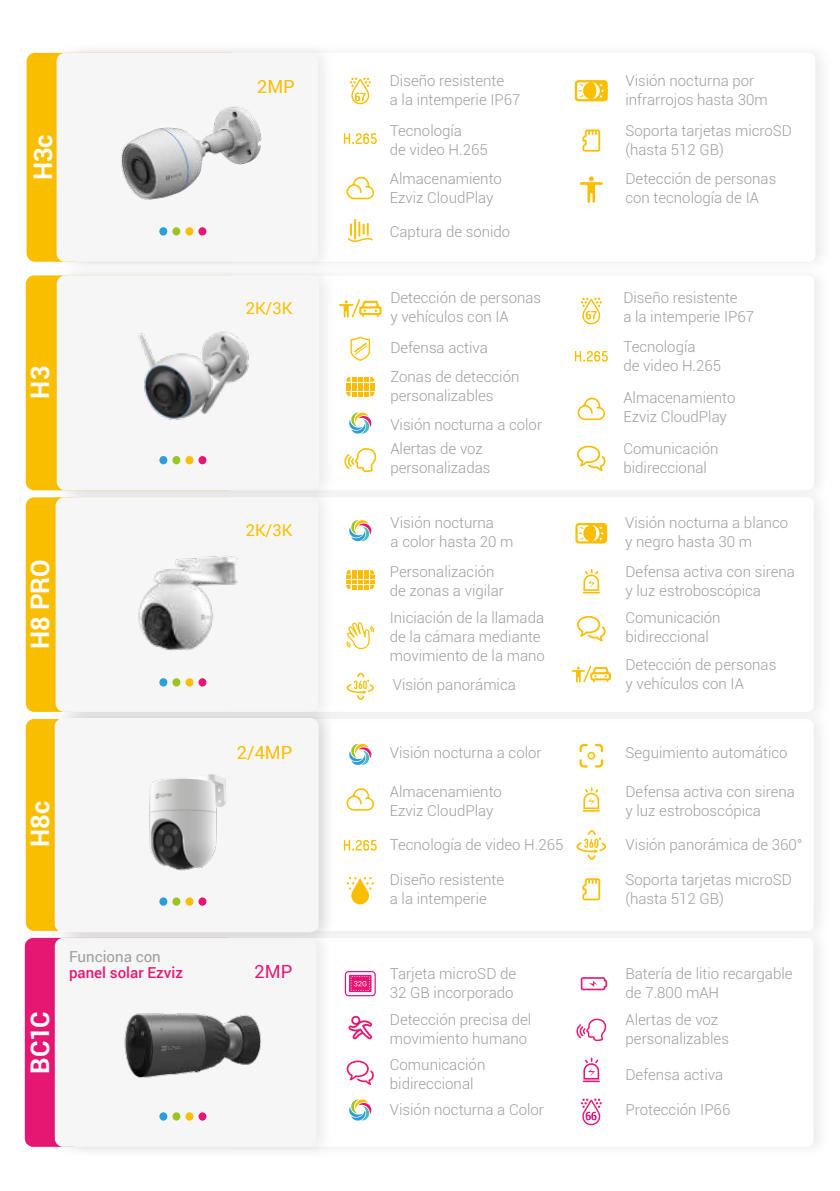
<style>
.page{position:relative;width:840px;height:1191px;background:#fff}
.page>*{position:absolute;margin:0;border:0;box-sizing:border-box;transform-origin:0 0}
.t1{font:700 25.6px "Roboto";color:#fff}
.t2{font:18.2px "Roboto";color:#fabe00}
.t3{font:18.2px "Roboto";color:#e61773}
.t4{font:16.4px "Roboto";color:#fabe00}
.t5{font:300 15px/19px "Roboto";color:#9d9d9c}
.t6{font:500 15px "Roboto";color:#e61773}
.t7{font:15px "Roboto";color:#9d9d9c}
</style>
<div class="page">
<div style="left:26px;top:719px;width:210px;height:212px;background:#fabe00;border-radius:8px"></div>
<div style="left:26px;top:275px;width:210px;height:215px;background:#fabe00;border-radius:8px"></div>
<div style="left:26px;top:497px;width:210px;height:215px;background:#fabe00;border-radius:8px"></div>
<div style="left:62px;top:275px;width:751px;height:215px;background:#fff;border-radius:7px"></div>
<img style="left:45px;top:269px;width:297px;height:211px">
<div style="left:57px;top:275px;width:262px;height:215px;background:#f6f6f6;border-radius:8px"></div>
<div style="left:69px;top:497px;width:744px;height:215px;background:#fff;border-radius:7px"></div>
<div style="left:25px;top:938px;width:211px;height:208px;background:#e61773;border-radius:8px"></div>
<div style="left:70px;top:938px;width:743px;height:208px;background:#fff;border-radius:7px"></div>
<img style="left:43px;top:949px;width:286px;height:202px">
<div style="left:55px;top:938px;width:261px;height:208px;background:#f6f6f6;border-radius:8px"></div>
<img style="left:44px;top:480px;width:297px;height:221px">
<div style="left:56px;top:497px;width:262px;height:215px;background:#f6f6f6;border-radius:8px"></div>
<img style="left:43px;top:701px;width:298px;height:248px">
<div style="left:55px;top:718px;width:263px;height:214px;background:#f6f6f6;border-radius:8px"></div>
<svg style="left:358px;top:133px;width:18px;height:11px"></svg>
<svg style="left:582px;top:129px;width:18px;height:23px"></svg>
<svg style="left:579px;top:744px;width:23px;height:23px"></svg>
<svg style="left:577px;top:616px;width:28px;height:25px"></svg>
<svg style="left:349px;top:1099px;width:22px;height:21px"></svg>
<svg style="left:346px;top:1060px;width:27px;height:25px"></svg>
<svg style="left:348px;top:1015px;width:24px;height:24px"></svg>
<svg style="left:346px;top:788px;width:28px;height:22px"></svg>
<svg style="left:358px;top:176px;width:16px;height:23px"></svg>
<svg style="left:576px;top:830px;width:29px;height:29px"></svg>
<svg style="left:582px;top:878px;width:18px;height:22px"></svg>
<svg style="left:343px;top:840px;width:33px;height:10px"></svg>
<svg style="left:346px;top:877px;width:27px;height:27px"></svg>
<svg style="left:349px;top:743px;width:22px;height:22px"></svg>
<svg style="left:571px;top:665px;width:39px;height:17px"></svg>
<svg style="left:358px;top:78px;width:12px;height:26px"></svg>
<svg style="left:358px;top:222px;width:14px;height:20px"></svg>
<svg style="left:574px;top:80px;width:33px;height:21px"></svg>
<svg style="left:580px;top:176px;width:22px;height:27px"></svg>
<svg style="left:346px;top:672px;width:28px;height:28px"></svg>
<svg style="left:349px;top:520px;width:22px;height:21px"></svg>
<svg style="left:349px;top:412px;width:22px;height:22px"></svg>
<svg style="left:344px;top:971px;width:31px;height:25px"></svg>
<svg style="left:580px;top:1098px;width:21px;height:27px"></svg>
<svg style="left:346px;top:622px;width:28px;height:27px"></svg>
<svg style="left:575px;top:523px;width:32px;height:20px"></svg>
<svg style="left:582px;top:1057px;width:17px;height:25px"></svg>
<svg style="left:582px;top:787px;width:17px;height:24px"></svg>
<svg style="left:582px;top:569px;width:17px;height:24px"></svg>
<svg style="left:576px;top:1018px;width:30px;height:23px"></svg>
<svg style="left:580px;top:977px;width:27px;height:13px"></svg>
<div style="left:159px;top:1112px;width:8px;height:8px;background:#2b9dd8;border-radius:50%"></div>
<div style="left:172px;top:1112px;width:8px;height:8px;background:#9cc422;border-radius:50%"></div>
<div style="left:185px;top:1112px;width:8px;height:8px;background:#fabe00;border-radius:50%"></div>
<div style="left:198px;top:1112px;width:8px;height:8px;background:#e61773;border-radius:50%"></div>
<img style="left:124px;top:1013px;width:138px;height:65px">
<img style="left:26px;top:52px;width:332px;height:217px">
<img style="left:149px;top:774px;width:77px;height:132px">
<img style="left:138px;top:556px;width:100px;height:131px">
<svg style="left:339px;top:299px;width:42px;height:18px"></svg>
<svg style="left:580px;top:298px;width:21px;height:26px"></svg>
<svg style="left:574px;top:351px;width:33px;height:11px"></svg>
<svg style="left:577px;top:445px;width:28px;height:26px"></svg>
<svg style="left:577px;top:397px;width:28px;height:23px"></svg>
<img style="left:138px;top:331px;width:111px;height:131px">
<svg style="left:344px;top:448px;width:32px;height:24px"></svg>
<svg style="left:350px;top:336px;width:20px;height:25px"></svg>
<svg style="left:346px;top:377px;width:28px;height:19px"></svg>
<svg style="left:346px;top:570px;width:28px;height:19px"></svg>
<h1 class="t1" style="left:25px;top:180px;width:47px;rotate:-90deg">H3c</h1>
<h1 class="t1" style="left:22px;top:398px;width:34px;rotate:-90deg">H3</h1>
<h1 class="t1" style="left:22px;top:649px;width:92px;rotate:-90deg">H8 PRO</h1>
<h1 class="t1" style="left:22px;top:847px;width:47px;rotate:-90deg">H8c</h1>
<h1 class="t1" style="left:22px;top:1073px;width:64px;rotate:-90deg">BC1C</h1>
<p class="t7" style="left:69px;top:946px;width:93px">Funciona con</p>
<p class="t6" style="left:69px;top:962px;width:115px">panel solar Ezviz</p>
<p class="t2" style="left:257px;top:74px;width:39px">2MP</p>
<p class="t5" style="left:625px;top:70px;width:144px">Visión nocturna por infrarrojos hasta 30m</p>
<p class="t5" style="left:389px;top:70px;width:132px">Diseño resistente<br>a la intemperie IP67</p>
<p class="t5" style="left:389px;top:120px;width:99px">Tecnología<br>de video H.265</p>
<p class="t5" style="left:625px;top:120px;width:168px">Soporta tarjetas microSD (hasta 512 GB)</p>
<p class="t5" style="left:389px;top:169px;width:113px">Almacenamiento<br>Ezviz CloudPlay</p>
<p class="t5" style="left:389px;top:221px;width:122px">Captura de sonido</p>
<p class="t5" style="left:625px;top:169px;width:152px">Detección de personas con tecnología de IA</p>
<p class="t4" style="left:245px;top:297px;width:48px">2K/3K</p>
<p class="t5" style="left:623px;top:287px;width:132px">Diseño resistente<br>a la intemperie IP67</p>
<p class="t5" style="left:390px;top:287px;width:152px">Detección de personas y vehículos con IA</p>
<p class="t4" style="left:245px;top:518px;width:48px">2K/3K</p>
<p class="t2" style="left:237px;top:740px;width:57px">2/4MP</p>
<p class="t3" style="left:254px;top:959px;width:39px">2MP</p>
<p class="t5" style="left:390px;top:337px;width:99px">Defensa activa</p>
<p class="t5" style="left:390px;top:366px;width:130px">Zonas de detección personalizables</p>
<p class="t5" style="left:390px;top:411px;width:153px;line-height:24.6px">Visión nocturna a color<br>Alertas de voz</p>
<p class="t5" style="left:390px;top:458px;width:101px">personalizadas</p>
<p class="t5" style="left:390px;top:512px;width:124px">Visión nocturna<br>a color hasta 20 m</p>
<p class="t5" style="left:389px;top:561px;width:115px">Personalización de zonas a vigilar</p>
<p class="t5" style="left:389px;top:608px;width:156px">Iniciación de la llamada de la cámara mediante movimiento de la mano</p>
<p class="t5" style="left:392px;top:674px;width:124px">Visión panorámica</p>
<p class="t5" style="left:389px;top:743px;width:153px">Visión nocturna a color</p>
<p class="t5" style="left:389px;top:781px;width:113px">Almacenamiento<br>Ezviz CloudPlay</p>
<p class="t5" style="left:389px;top:835px;width:175px">Tecnología de video H.265</p>
<p class="t5" style="left:389px;top:869px;width:116px">Diseño resistente a la intemperie</p>
<p class="t5" style="left:389px;top:963px;width:128px">Tarjeta microSD de<br>32 GB incorporado</p>
<p class="t5" style="left:389px;top:1010px;width:143px">Detección precisa del movimiento humano</p>
<p class="t5" style="left:389px;top:1054px;width:97px">Comunicación bidireccional</p>
<p class="t5" style="left:389px;top:1099px;width:156px">Visión nocturna a Color</p>
<p class="t5" style="left:623px;top:337px;width:99px">Tecnología<br>de video H.265</p>
<p class="t5" style="left:623px;top:388px;width:113px">Almacenamiento<br>Ezviz CloudPlay</p>
<p class="t5" style="left:623px;top:439px;width:97px">Comunicación bidireccional</p>
<p class="t5" style="left:625px;top:512px;width:164px">Visión nocturna a blanco y negro hasta 30 m</p>
<p class="t5" style="left:625px;top:561px;width:171px">Defensa activa con sirena y luz estroboscópica</p>
<p class="t5" style="left:625px;top:608px;width:97px">Comunicación</p>
<p class="t5" style="left:625px;top:627px;width:85px">bidireccional</p>
<p class="t5" style="left:625px;top:655px;width:152px">Detección de personas y vehículos con IA</p>
<p class="t5" style="left:625px;top:743px;width:163px">Seguimiento automático</p>
<p class="t5" style="left:625px;top:781px;width:171px">Defensa activa con sirena y luz estroboscópica</p>
<p class="t5" style="left:625px;top:835px;width:178px">Visión panorámica de 360°</p>
<p class="t5" style="left:625px;top:869px;width:168px">Soporta tarjetas microSD (hasta 512 GB)</p>
<p class="t5" style="left:625px;top:963px;width:168px">Batería de litio recargable de 7.800 mAH</p>
<p class="t5" style="left:625px;top:1010px;width:105px">Alertas de voz personalizables</p>
<p class="t5" style="left:625px;top:1064px;width:99px">Defensa activa</p>
<p class="t5" style="left:625px;top:1099px;width:106px">Protección IP66</p>
</div>
